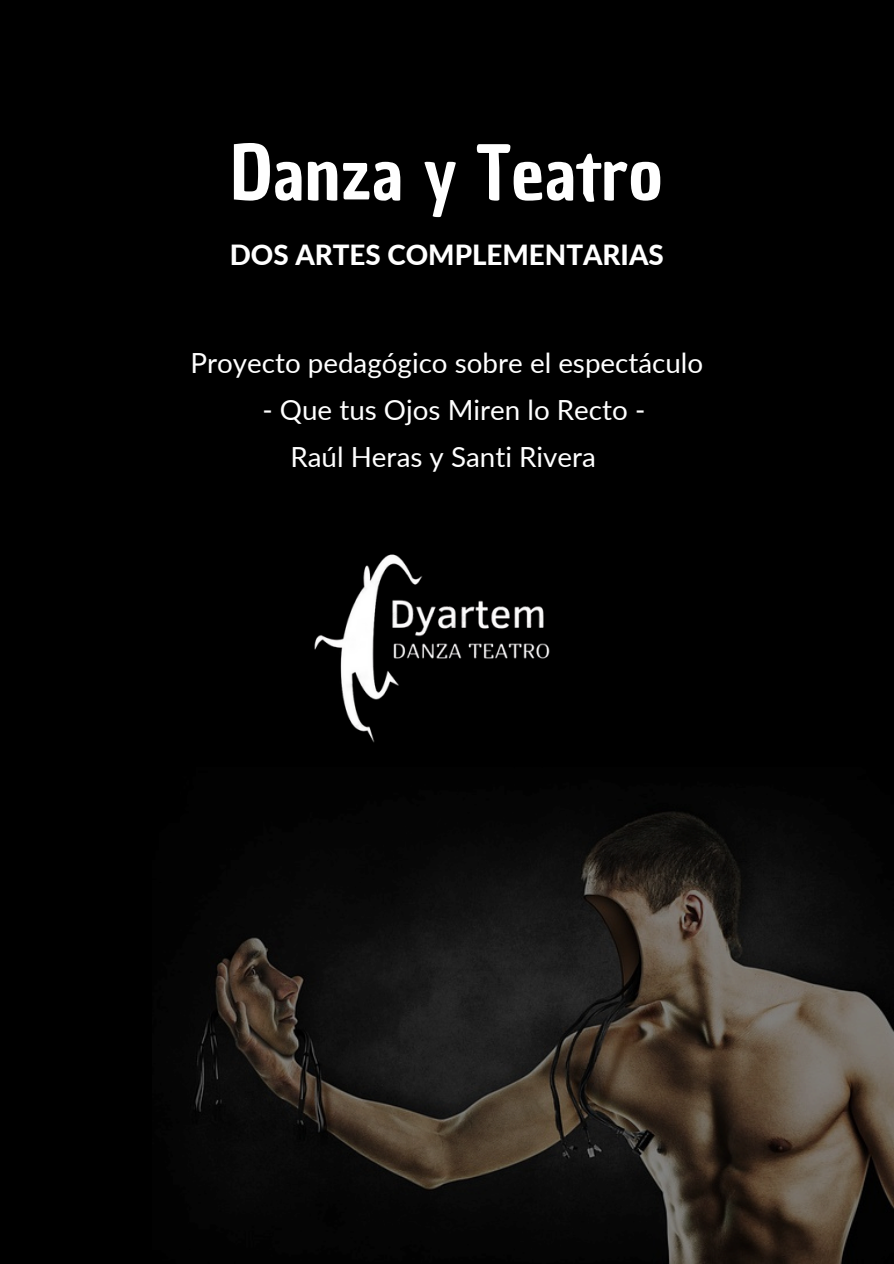
<style>
.page{position:relative;width:894px;height:1264px;background:#fff}
.page>*{position:absolute;margin:0;border:0;box-sizing:border-box;transform-origin:0 0}
.t1{font:73.5px "Chau Philomene One";color:#fff}
.t2{font:27.75px "Lato";color:#fff}
.t3{font:800 27.75px "Lato";color:#fff}
</style>
<div class="page">
<div style="left:0;top:0;width:893px;height:1263px;background:#000"></div>
<img style="left:194px;top:811px;width:698px;height:451px">
<img style="left:314px;top:554px;width:236px;height:189px">
<h2 class="t1" style="left:230px;top:123px;width:434px">Danza y Teatro</h2>
<p class="t3" style="left:230px;top:238px;width:435px">DOS ARTES COMPLEMENTARIAS</p>
<p class="t2" style="left:190px;top:345px;width:514px">Proyecto pedagógico sobre el espectáculo</p>
<p class="t2" style="left:262px;top:393px;width:384px">- Que tus Ojos Miren lo Recto -</p>
<p class="t2" style="left:290px;top:440px;width:307px">Raúl Heras y Santi Rivera</p>
</div>
